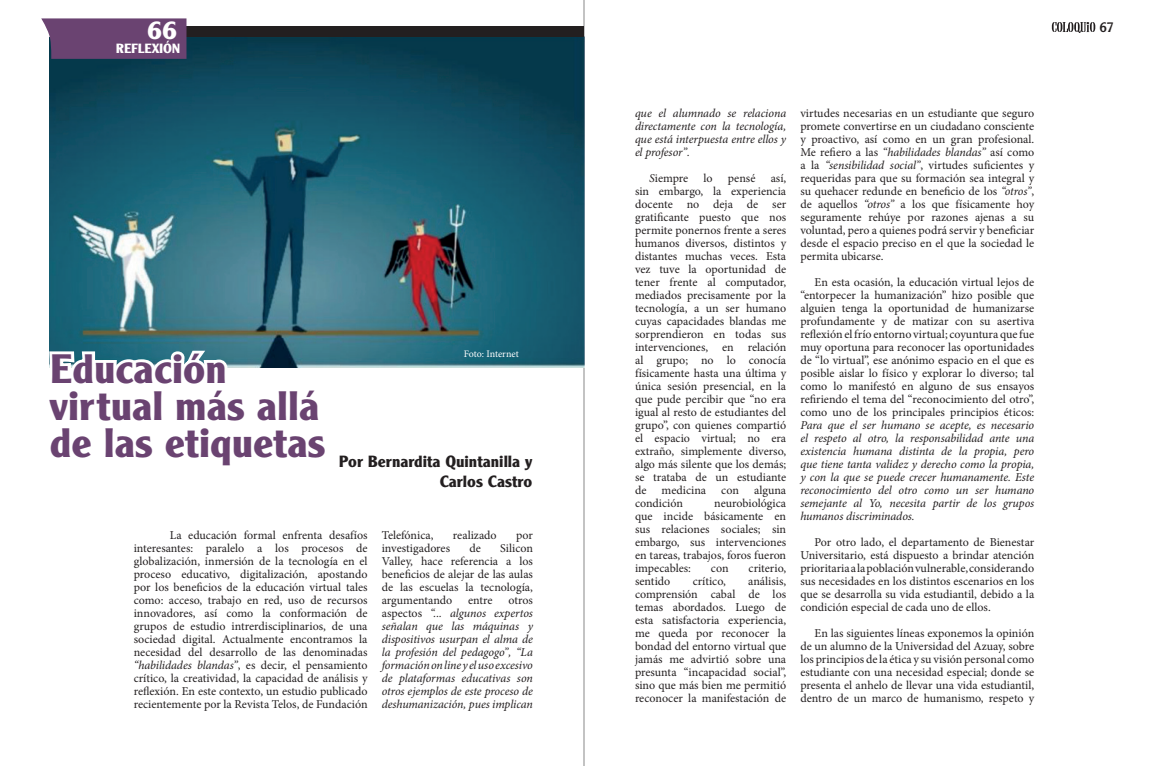
<style>
.page{position:relative;width:1168px;height:766px;background:#fff}
.page>*{position:absolute;margin:0;border:0;box-sizing:border-box;transform-origin:0 0}
.t1{font:43px "Clearface Gothic Bold DTC";color:#6a4371}
.t2{font:27px "Clearface Gothic Bold DTC";color:#fff}
.t3{font:17px "Clearface Gothic Bold DTC";color:#231f20}
.t4{font:15px "Clearface Gothic Regular DTC";color:#231f20}
.t5{font:14px "Clearface Gothic Bold DTC";letter-spacing:-.015em;color:#fff}
.TEXTO_CORRIDO{font:12px/13px "Minion Pro";color:#231f20;text-align:justify}
.TEXTO_CORRIDO-2{font:italic 12px/13px "Minion Pro";letter-spacing:-.01em;color:#231f20;text-align:justify}
.t6{font:10px "Minion Pro";letter-spacing:-.005em;color:#fff}
.s1{font-style:italic}
.s2{font-style:normal}
</style>
<div class="page">
<svg style="left:1052px;top:22px;width:43px;height:11px"></svg>
<hr style="left:584px;top:0;width:1px;height:765px;background:#555">
<img style="left:50px;top:37px;width:534px;height:330px">
<svg style="left:49px;top:347px;width:182px;height:21px"></svg>
<div style="left:148px;top:26px;width:436px;height:11px;background:#231f20"></div>
<svg style="left:41px;top:18px;width:145px;height:41px;background:#714d78"></svg>
<p class="t2" style="left:147px;top:15px;width:31px">66</p>
<p class="t5" style="left:116px;top:41px;width:66px">REFLEXIÓN</p>
<p class="t1" style="left:50px;top:344px;width:178px">Educación</p>
<p class="t1" style="left:50px;top:381px;width:271px">virtual más allá</p>
<p class="t1" style="left:50px;top:418px;width:277px">de las etiquetas</p>
<p class="t6" style="left:464px;top:347px;width:56px">Foto: Internet</p>
<p class="t3" style="left:339px;top:451px;width:195px">Por Bernardita Quintanilla y</p>
<p class="t3" style="left:440px;top:472px;width:94px">Carlos Castro</p>
<p class="TEXTO_CORRIDO" style="left:134px;top:529px;width:235px;text-indent:36px">La educación formal enfrenta desafíos interesantes: paralelo a los procesos de globalización, inmersión de la tecnología en el proceso educativo, digitalización, apostando por los beneficios de la educación virtual tales como: acceso, trabajo en red, uso de recursos innovadores, así como la conformación de grupos de estudio intrerdisciplinarios, de una sociedad digital. Actualmente encontramos la necesidad del desarrollo de las denominadas <span class="s1">“habilidades blandas”</span>, es decir, el pensamiento crítico, la creatividad, la capacidad de análisis y reflexión. En este contexto, un estudio publicado recientemente por la Revista Telos, de Fundación</p>
<p class="TEXTO_CORRIDO" style="left:382px;top:529px;width:53px">Telefónica,</p>
<p class="TEXTO_CORRIDO" style="left:453px;top:529px;width:45px">realizado</p>
<p class="TEXTO_CORRIDO" style="left:516px;top:529px;width:18px">por</p>
<p class="TEXTO_CORRIDO" style="left:382px;top:542px;width:153px;text-indent:118px">Silicon Valley, hace referencia a los beneficios de alejar de las aulas de las escuelas la tecnología, argumentando</p>
<p class="TEXTO_CORRIDO" style="left:382px;top:542px;width:70px">investigadores</p>
<p class="TEXTO_CORRIDO" style="left:469px;top:542px;width:13px">de</p>
<p class="TEXTO_CORRIDO-2" style="left:382px;top:593px;width:153px;text-indent:127px"><span class="s2">otros aspectos</span> “... algunos expertos señalan que las máquinas y dispositivos usurpan el alma de la profesión del pedagogo”, “La formación on line y el uso excesivo de plataformas educativas son otros ejemplos de este proceso de deshumanización, pues implican</p>
<p class="TEXTO_CORRIDO" style="left:468px;top:594px;width:26px">entre</p>
<p class="TEXTO_CORRIDO-2" style="left:635px;top:106px;width:153px">que el alumnado se relaciona directamente con la tecnología, que está interpuesta entre ellos y el profesor”.</p>
<p class="TEXTO_CORRIDO" style="left:649px;top:171px;width:41px"><span class="s1">S</span>iempre</p>
<p class="TEXTO_CORRIDO" style="left:703px;top:171px;width:11px">lo</p>
<p class="TEXTO_CORRIDO" style="left:728px;top:171px;width:29px">pensé</p>
<p class="TEXTO_CORRIDO" style="left:635px;top:171px;width:153px;text-indent:136px">así, sin embargo, la experiencia docente no deja de ser gratificante puesto que nos permite ponernos frente a seres humanos diversos, distintos y distantes muchas veces. Esta vez tuve la oportunidad de tener frente al computador, mediados precisamente por la tecnología, a un ser humano cuyas capacidades blandas me sorprendieron en todas sus intervenciones, en relación al grupo; no lo conocía físicamente hasta una última y única sesión presencial, en la que pude percibir que “no era igual al resto de estudiantes del grupo”, con quienes compartió el espacio virtual; no era extraño, simplemente diverso, algo más silente que los demás; se trataba de un estudiante de</p>
<p class="TEXTO_CORRIDO" style="left:662px;top:483px;width:46px">medicina</p>
<p class="TEXTO_CORRIDO" style="left:721px;top:483px;width:19px">con</p>
<p class="TEXTO_CORRIDO" style="left:754px;top:483px;width:34px">alguna</p>
<p class="TEXTO_CORRIDO" style="left:635px;top:496px;width:49px">condición</p>
<p class="TEXTO_CORRIDO" style="left:635px;top:496px;width:153px;text-indent:79px">neurobiológica que incide básicamente en sus relaciones sociales; sin embargo, sus intervenciones en tareas, trabajos, foros fueron impecables:</p>
<p class="TEXTO_CORRIDO" style="left:711px;top:561px;width:19px">con</p>
<p class="TEXTO_CORRIDO" style="left:749px;top:561px;width:39px">criterio,</p>
<p class="TEXTO_CORRIDO" style="left:635px;top:574px;width:153px;text-indent:113px">análisis, comprensión cabal de los temas abordados. Luego de esta satisfactoria experiencia, me queda por reconocer la bondad del entorno virtual que jamás me advirtió sobre una presunta “incapacidad social”, sino que más bien me permitió reconocer la manifestación de</p>
<p class="TEXTO_CORRIDO" style="left:635px;top:574px;width:37px">sentido</p>
<p class="TEXTO_CORRIDO" style="left:693px;top:574px;width:35px">crítico,</p>
<p class="TEXTO_CORRIDO" style="left:800px;top:106px;width:235px">virtudes necesarias en un estudiante que seguro promete convertirse en un ciudadano consciente y proactivo, así como en un gran profesional.<br>Me refiero a las <span class="s1">“habilidades blandas”</span> así como a la <span class="s1">“sensibilidad social”</span>, virtudes suficientes y requeridas para que su formación sea integral y su quehacer redunde en beneficio de los <span class="s1">“otros”</span>, de aquellos <span class="s1">“otros”</span> a los que físicamente hoy seguramente rehúye por razones ajenas a su voluntad, pero a quienes podrá servir y beneficiar desde el espacio preciso en el que la sociedad le permita ubicarse.</p>
<p class="TEXTO_CORRIDO" style="left:800px;top:275px;width:235px;text-indent:14px">En esta ocasión, la educación virtual lejos de “entorpecer la humanización” hizo posible que alguien tenga la oportunidad de humanizarse profundamente y de matizar con su asertiva reflexión el frío entorno virtual; coyuntura que fue muy oportuna para reconocer las oportunidades de “lo virtual”, ese anónimo espacio en el que es posible aislar lo físico y explorar lo diverso; tal como lo manifestó en alguno de sus ensayos refiriendo el tema del “reconocimiento del otro”, como uno de los principales principios éticos:<br><span class="s1">Para que el ser humano se acepte, es necesario el respeto al otro, la responsabilidad ante una existencia humana distinta de la propia, pero que tiene tanta validez y derecho como la propia, y con la que se puede crecer humanamente. Este reconocimiento del otro como un ser humano semejante al Yo, necesita partir de los grupos humanos discriminados.</span></p>
<p class="TEXTO_CORRIDO" style="left:800px;top:535px;width:235px;text-indent:14px">Por otro lado, el departamento de Bienestar Universitario, está dispuesto a brindar atención prioritaria a la población vulnerable, considerando sus necesidades en los distintos escenarios en los que se desarrolla su vida estudiantil, debido a la condición especial de cada uno de ellos.</p>
<p class="TEXTO_CORRIDO" style="left:800px;top:626px;width:235px;text-indent:14px">En las siguientes líneas exponemos la opinión de un alumno de la Universidad del Azuay, sobre los principios de la ética y su visión personal como estudiante con una necesidad especial; donde se presenta el anhelo de llevar una vida estudiantil, dentro de un marco de humanismo, respeto y</p>
<p class="t4" style="left:1099px;top:19px;width:16px">67</p>
</div>
